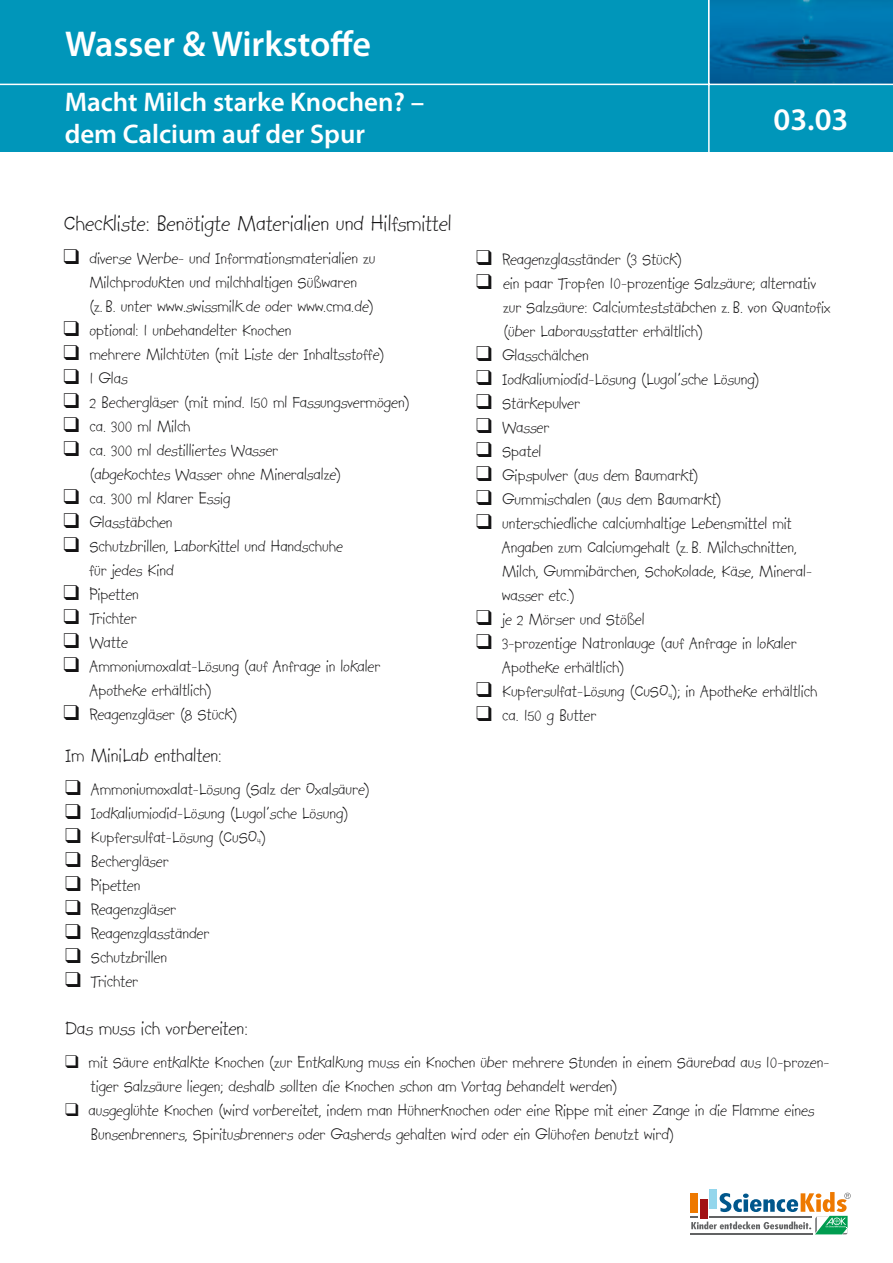
<style>
.page{position:relative;width:893px;height:1263px;background:#fff}
.page>*{position:absolute;margin:0;border:0;box-sizing:border-box;transform-origin:0 0}
.t1{font:600 36px "Myriad Pro";color:#fff}
.t2{font:600 31.5px "Myriad Pro";color:#fff}
.t3{font:600 27px/32.4px "Myriad Pro";color:#fff}
.t4{font:24px "Kidprint";color:#141314}
.t5{font:21px "Kidprint";color:#141314}
.t6{font:18px/24px "Kidprint";color:#141314}
</style>
<div class="page">
<div style="left:709px;top:1189px;width:8px;height:20px;background:#94d6ec"></div>
<svg style="left:690px;top:1192px;width:160px;height:42px"></svg>
<img style="left:709px;top:0;width:183px;height:84px">
<div style="left:0;top:0;width:707px;height:89px;background:#0096ba"></div>
<div style="left:0;top:85px;width:892px;height:67px;background:#0096ba"></div>
<hr style="left:708px;top:0;width:1px;height:167px;background:#fff">
<hr style="left:0;top:84px;width:892px;height:1px;background:#fff">
<h1 class="t1" style="left:65px;top:30px;width:307px">Wasser &amp; Wirkstoffe</h1>
<h3 class="t3" style="left:65px;top:87px;width:361px">Macht Milch starke Knochen? – dem Calcium auf der Spur</h3>
<h2 class="t2" style="left:773px;top:107px;width:76px">03.03</h2>
<h3 class="t4" style="left:64px;top:211px;width:389px">Checkliste: Benötigte Materialien und Hilfsmittel</h3>
<p class="t6" style="left:89px;top:247px;width:288px;text-indent:-26px">❑ diverse Werbe- und Informationsmaterialien zu<br>Milchprodukten und milchhaltigen Süßwaren (z. B. unter www.swissmilk.de oder www.cma.de)</p>
<p class="t6" style="left:64px;top:319px;width:229px">❑ optional: 1 unbehandelter Knochen</p>
<p class="t6" style="left:64px;top:343px;width:322px">❑ mehrere Milchtüten (mit Liste der Inhaltsstoffe)</p>
<p class="t6" style="left:64px;top:367px;width:65px">❑ 1 Glas</p>
<p class="t6" style="left:64px;top:391px;width:347px">❑ 2 Bechergläser (mit mind. 150 ml Fassungsvermögen)</p>
<p class="t6" style="left:64px;top:415px;width:128px">❑ ca. 300 ml Milch</p>
<p class="t6" style="left:89px;top:439px;width:253px;text-indent:-26px">❑ ca. 300 ml destilliertes Wasser (abgekochtes Wasser ohne Mineralsalze)</p>
<p class="t6" style="left:64px;top:487px;width:168px">❑ ca. 300 ml klarer Essig</p>
<p class="t6" style="left:64px;top:511px;width:110px">❑ Glasstäbchen</p>
<p class="t6" style="left:89px;top:535px;width:255px;text-indent:-26px">❑ Schutzbrillen, Laborkittel und Handschuhe für jedes Kind</p>
<p class="t6" style="left:64px;top:583px;width:77px">❑ Pipetten</p>
<p class="t6" style="left:64px;top:607px;width:75px">❑ Trichter</p>
<p class="t6" style="left:64px;top:631px;width:66px">❑ Watte</p>
<p class="t6" style="left:89px;top:655px;width:292px;text-indent:-26px">❑ Ammoniumoxalat-Lösung (auf Anfrage in lokaler<br>Apotheke erhältlich)</p>
<p class="t6" style="left:64px;top:703px;width:175px">❑ Reagenzgläser (8 Stück)</p>
<p class="t6" style="left:476px;top:248px;width:207px">❑ Reagenzglasständer (3 Stück)</p>
<p class="t6" style="left:503px;top:272px;width:329px;text-indent:-27px">❑ ein paar Tropfen 10-prozentige Salzsäure; alternativ zur Salzsäure: Calciumteststäbchen z. B. von Quantofix (über Laborausstatter erhältlich)</p>
<p class="t6" style="left:476px;top:344px;width:114px">❑ Glasschälchen</p>
<p class="t6" style="left:476px;top:368px;width:285px">❑ Iodkaliumiodid-Lösung (Lugol’sche Lösung)</p>
<p class="t6" style="left:476px;top:392px;width:105px">❑ Stärkepulver</p>
<p class="t6" style="left:476px;top:416px;width:75px">❑ Wasser</p>
<p class="t6" style="left:476px;top:440px;width:67px">❑ Spatel</p>
<p class="t6" style="left:476px;top:464px;width:224px">❑ Gipspulver (aus dem Baumarkt)</p>
<p class="t6" style="left:476px;top:488px;width:247px">❑ Gummischalen (aus dem Baumarkt)</p>
<p class="t6" style="left:502px;top:512px;width:312px;text-indent:-26px">❑ unterschiedliche calciumhaltige Lebensmittel mit Angaben zum Calciumgehalt (z. B. Milchschnitten, Milch, Gummibärchen, Schokolade, Käse, Mineral&shy;wasser etc.)</p>
<p class="t6" style="left:476px;top:608px;width:170px">❑ je 2 Mörser und Stößel</p>
<p class="t6" style="left:502px;top:632px;width:296px;text-indent:-26px">❑ 3-prozentige Natronlauge (auf Anfrage in lokaler<br>Apotheke erhältlich)</p>
<p class="t6" style="left:476px;top:680px;width:342px">❑ Kupfersulfat-Lösung (CuSO<sub>4</sub>); in Apotheke erhältlich</p>
<p class="t6" style="left:476px;top:704px;width:122px">❑ ca. 150 g Butter</p>
<p class="t5" style="left:65px;top:744px;width:158px">Im MiniLab enthalten:</p>
<p class="t6" style="left:65px;top:777px;width:306px">❑ Ammoniumoxalat-Lösung (Salz der Oxalsäure)</p>
<p class="t6" style="left:65px;top:801px;width:285px">❑ Iodkaliumiodid-Lösung (Lugol’sche Lösung)</p>
<p class="t6" style="left:65px;top:825px;width:203px">❑ Kupfersulfat-Lösung (CuSO<sub>4</sub>)</p>
<p class="t6" style="left:65px;top:849px;width:105px">❑ Bechergläser</p>
<p class="t6" style="left:65px;top:873px;width:77px">❑ Pipetten</p>
<p class="t6" style="left:65px;top:897px;width:113px">❑ Reagenzgläser</p>
<p class="t6" style="left:65px;top:921px;width:146px">❑ Reagenzglasständer</p>
<p class="t6" style="left:65px;top:945px;width:104px">❑ Schutzbrillen</p>
<p class="t6" style="left:65px;top:969px;width:75px">❑ Trichter</p>
<p class="t5" style="left:65px;top:1017px;width:184px">Das muss ich vorbereiten:</p>
<p class="t6" style="left:91px;top:1050px;width:740px;text-indent:-26px">❑ mit Säure entkalkte Knochen (zur Entkalkung muss ein Knochen über mehrere Stunden in einem Säurebad aus 10-prozen&shy;tiger Salzsäure liegen; deshalb sollten die Knochen schon am Vortag behandelt werden)</p>
<p class="t6" style="left:91px;top:1098px;width:725px;text-indent:-26px">❑ ausgeglühte Knochen (wird vorbereitet, indem man Hühnerknochen oder eine Rippe mit einer Zange in die Flamme eines<br>Bunsenbrenners, Spiritusbrenners oder Gasherds gehalten wird oder ein Glühofen benutzt wird)</p>
</div>
